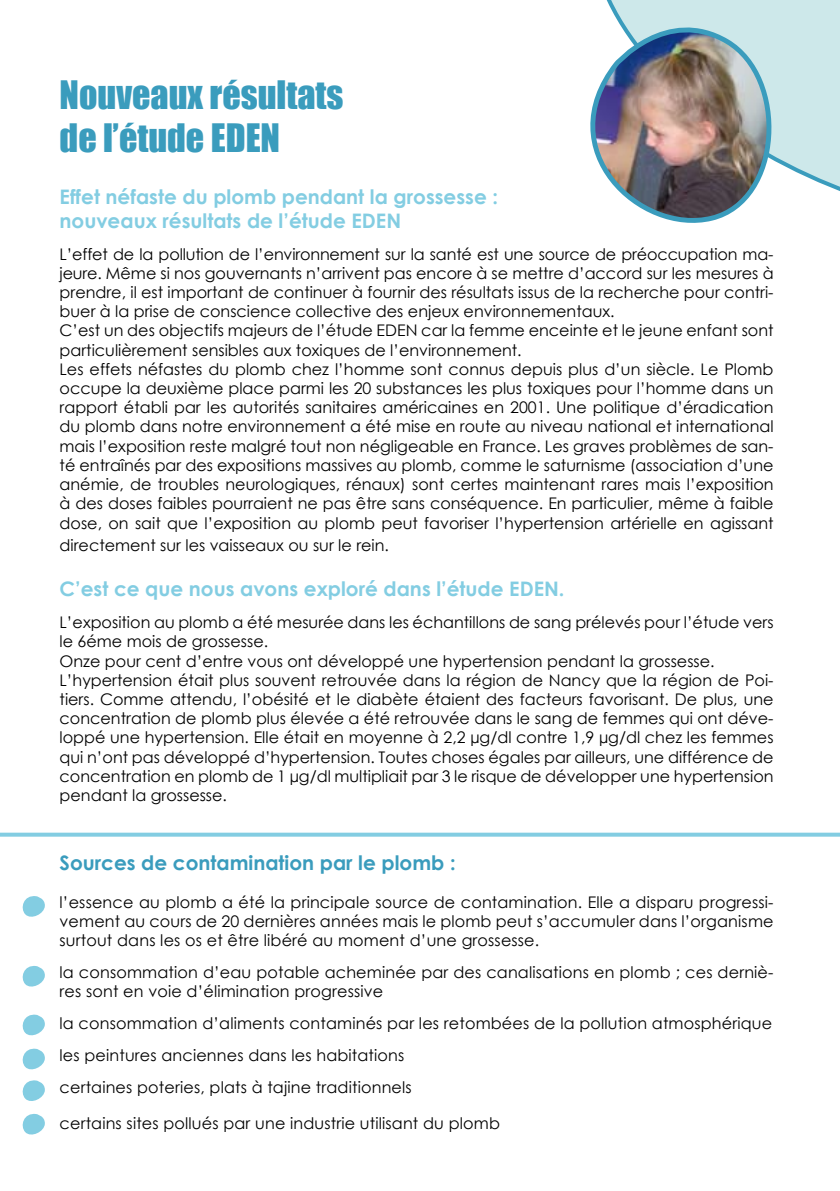
<style>
.page{position:relative;width:840px;height:1191px;background:#fff}
.page>*{position:absolute;margin:0;border:0;box-sizing:border-box;transform-origin:0 0}
.t1{font:36px/43.2px "Impact";color:#3a9cbd}
.t2{font:700 20px/24px "Century Gothic";color:#83cde2}
.t3{font:700 20px "Century Gothic";color:#3a9cbd}
.t4{font:16px/19.2px "Century Gothic";color:#000}
</style>
<div class="page">
<svg style="left:606px;top:0;width:233px;height:191px;background:#cce7e9"></svg>
<svg style="left:22px;top:896px;width:23px;height:21px"></svg>
<svg style="left:22px;top:966px;width:23px;height:21px"></svg>
<svg style="left:22px;top:1014px;width:23px;height:22px"></svg>
<svg style="left:22px;top:1048px;width:23px;height:53px"></svg>
<svg style="left:22px;top:1113px;width:23px;height:22px"></svg>
<img style="left:590px;top:6px;width:203px;height:217px">
<svg style="left:0;top:832px;width:839px;height:4px;background:#97d5e6"></svg>
<h1 class="t1" style="left:60px;top:72px;width:285px">Nouveaux résultats de l’étude EDEN</h1>
<p class="t2" style="left:60px;top:183px;width:440px">Effet néfaste du plomb pendant la grossesse : nouveaux résultats de l’étude EDEN</p>
<p class="t4" style="left:60px;top:244px;width:715px">L’effet de la pollution de l’environnement sur la santé est une source de préoccupation ma&shy;jeure. Même si nos gouvernants n’arrivent pas encore à se mettre d’accord sur les mesures à prendre, il est important de continuer à fournir des résultats issus de la recherche pour contri&shy;buer à la prise de conscience collective des enjeux environnementaux.<br>C’est un des objectifs majeurs de l’étude EDEN car la femme enceinte et le jeune enfant sont particulièrement sensibles aux toxiques de l’environnement.<br>Les effets néfastes du plomb chez l’homme sont connus depuis plus d’un siècle. Le Plomb occupe la deuxième place parmi les 20 substances les plus toxiques pour l’homme dans un rapport établi par les autorités sanitaires américaines en 2001. Une politique d’éradication du plomb dans notre environnement a été mise en route au niveau national et international mais l’exposition reste malgré tout non négligeable en France. Les graves problèmes de san&shy;té entraînés par des expositions massives au plomb, comme le saturnisme (association d’une anémie, de troubles neurologiques, rénaux) sont certes maintenant rares mais l’exposition à des doses faibles pourraient ne pas être sans conséquence. En particulier, même à faible dose, on sait que l’exposition au plomb peut favoriser l’hypertension artérielle en agissant</p>
<p class="t4" style="left:60px;top:535px;width:331px">directement sur les vaisseaux ou sur le rein.</p>
<p class="t2" style="left:60px;top:576px;width:506px">C’est ce que nous avons exploré dans l’étude EDEN.</p>
<p class="t4" style="left:60px;top:612px;width:715px">L’exposition au plomb a été mesurée dans les échantillons de sang prélevés pour l’étude vers le 6éme mois de grossesse.<br>Onze pour cent d’entre vous ont développé une hypertension pendant la grossesse.<br>L’hypertension était plus souvent retrouvée dans la région de Nancy que la région de Poi&shy;tiers. Comme attendu, l’obésité et le diabète étaient des facteurs favorisant. De plus, une concentration de plomb plus élevée a été retrouvée dans le sang de femmes qui ont déve&shy;loppé une hypertension. Elle était en moyenne à 2,2 µg/dl contre 1,9 µg/dl chez les femmes qui n’ont pas développé d’hypertension. Toutes choses égales par ailleurs, une différence de concentration en plomb de 1 µg/dl multipliait par 3 le risque de développer une hypertension pendant la grossesse.</p>
<p class="t3" style="left:60px;top:847px;width:397px">Sources de contamination par le plomb :</p>
<p class="t4" style="left:60px;top:892px;width:715px;text-align:justify">l’essence au plomb a été la principale source de contamination. Elle a disparu progressi&shy;vement au cours de 20 dernières années mais le plomb peut s’accumuler dans l’organisme surtout dans les os et être libéré au moment d’une grossesse.</p>
<p class="t4" style="left:60px;top:962px;width:715px">la consommation d’eau potable acheminée par des canalisations en plomb ; ces derniè&shy;res sont en voie d’élimination progressive</p>
<p class="t4" style="left:60px;top:1007px;width:713px;line-height:32px">la consommation d’aliments contaminés par les retombées de la pollution atmosphérique les peintures anciennes dans les habitations<br>certaines poteries, plats à tajine traditionnels</p>
<p class="t4" style="left:60px;top:1113px;width:441px">certains sites pollués par une industrie utilisant du plomb</p>
</div>
